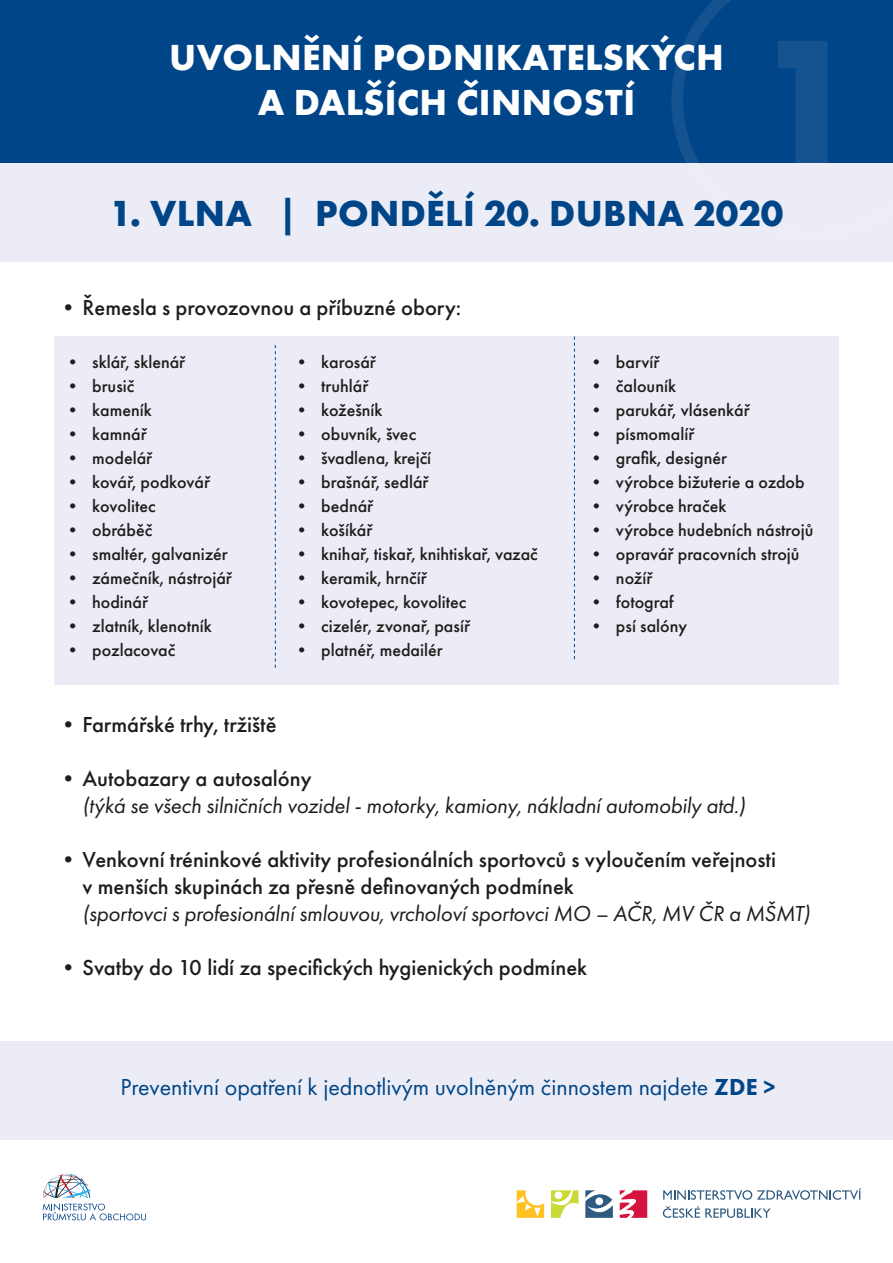
<style>
.page{position:relative;width:893px;height:1263px;background:#fff}
.page>*{position:absolute;margin:0;border:0;box-sizing:border-box;transform-origin:0 0}
.t1{font:700 37.65px "Futura PT";letter-spacing:.01em;color:#fff}
.t2{font:700 37.65px "Futura PT";letter-spacing:.01em;color:#004587}
.t3{font:24px "Futura PT";color:#004587}
.t4{font:500 22.5px/27px "Futura PT";color:#1d1d1b}
.t5{font:italic 22.5px/27px "Futura PT";letter-spacing:-.01em;color:#1d1d1b}
.t6{font:500 18px "Futura PT";color:#1d1d1b}
.s1{font-weight:500;font-style:normal}
.s2{font-weight:400;font-style:italic}
.s3{font-weight:800}
</style>
<div class="page">
<div style="left:0;top:0;width:893px;height:166px;background:#004587"></div>
<div style="left:0;top:1041px;width:893px;height:99px;background:#ebecf6"></div>
<div style="left:0;top:163px;width:893px;height:98px;background:#ebecf6"></div>
<svg style="left:671px;top:0;width:157px;height:163px"></svg>
<svg style="left:778px;top:41px;width:49px;height:122px"></svg>
<svg style="left:43px;top:1173px;width:103px;height:47px"></svg>
<svg style="left:619px;top:1190px;width:28px;height:28px"></svg>
<svg style="left:551px;top:1190px;width:27px;height:28px"></svg>
<svg style="left:517px;top:1190px;width:27px;height:28px"></svg>
<svg style="left:585px;top:1190px;width:28px;height:28px"></svg>
<svg style="left:663px;top:1188px;width:198px;height:12px"></svg>
<svg style="left:663px;top:1206px;width:108px;height:12px"></svg>
<div style="left:54px;top:336px;width:785px;height:349px;background:#ebecf6"></div>
<svg style="left:275px;top:345px;width:1px;height:323px"></svg>
<svg style="left:574px;top:337px;width:1px;height:322px"></svg>
<p class="t1" style="left:169px;top:33px;width:556px">UVOLNĚNÍ PODNIKATELSKÝCH</p>
<p class="t1" style="left:258px;top:78px;width:379px">A DALŠÍCH ČINNOSTÍ</p>
<p class="t2" style="left:109px;top:189px;width:675px">1. VLNA | PONDĚLÍ 20. DUBNA 2020</p>
<p class="t4" style="left:57px;top:294px;width:406px">•Řemesla s provozovnou a příbuzné obory:</p>
<p class="t6" style="left:64px;top:351px;width:123px">• sklář, sklenář</p>
<p class="t6" style="left:64px;top:375px;width:72px">• brusič</p>
<p class="t6" style="left:64px;top:399px;width:89px">• kameník</p>
<p class="t6" style="left:64px;top:423px;width:84px">• kamnář</p>
<p class="t6" style="left:64px;top:447px;width:90px">• modelář</p>
<p class="t6" style="left:64px;top:471px;width:148px">• kovář, podkovář</p>
<p class="t6" style="left:64px;top:495px;width:93px">• kovolitec</p>
<p class="t6" style="left:64px;top:519px;width:90px">• obráběč</p>
<p class="t6" style="left:64px;top:543px;width:166px">• smaltér, galvanizér</p>
<p class="t6" style="left:64px;top:567px;width:170px">• zámečník, nástrojář</p>
<p class="t6" style="left:64px;top:591px;width:86px">• hodinář</p>
<p class="t6" style="left:64px;top:615px;width:150px">• zlatník, klenotník</p>
<p class="t6" style="left:64px;top:639px;width:113px">• pozlacovač</p>
<p class="t6" style="left:293px;top:351px;width:85px">• karosář</p>
<p class="t6" style="left:293px;top:375px;width:77px">• truhlář</p>
<p class="t6" style="left:293px;top:399px;width:91px">• kožešník</p>
<p class="t6" style="left:293px;top:423px;width:125px">• obuvník, švec</p>
<p class="t6" style="left:293px;top:447px;width:140px">• švadlena, krejčí</p>
<p class="t6" style="left:293px;top:471px;width:137px">• brašnář, sedlář</p>
<p class="t6" style="left:293px;top:495px;width:82px">• bednář</p>
<p class="t6" style="left:293px;top:519px;width:81px">• košíkář</p>
<p class="t6" style="left:293px;top:543px;width:247px">• knihař, tiskař, knihtiskař, vazač</p>
<p class="t6" style="left:293px;top:567px;width:136px">• keramik, hrnčíř</p>
<p class="t6" style="left:293px;top:591px;width:175px">• kovotepec, kovolitec</p>
<p class="t6" style="left:293px;top:615px;width:179px">• cizelér, zvonař, pasíř</p>
<p class="t6" style="left:293px;top:639px;width:152px">• platnéř, medailér</p>
<p class="t6" style="left:587px;top:351px;width:73px">• barvíř</p>
<p class="t6" style="left:587px;top:375px;width:90px">• čalouník</p>
<p class="t6" style="left:587px;top:399px;width:164px">• parukář, vlásenkář</p>
<p class="t6" style="left:587px;top:423px;width:108px">• písmomalíř</p>
<p class="t6" style="left:587px;top:447px;width:141px">• grafik, designér</p>
<p class="t6" style="left:587px;top:471px;width:219px">• výrobce bižuterie a ozdob</p>
<p class="t6" style="left:587px;top:495px;width:140px">• výrobce hraček</p>
<p class="t6" style="left:587px;top:519px;width:227px">• výrobce hudebních nástrojů</p>
<p class="t6" style="left:587px;top:543px;width:214px">• opravář pracovních strojů</p>
<p class="t6" style="left:587px;top:567px;width:67px">• nožíř</p>
<p class="t6" style="left:587px;top:591px;width:88px">• fotograf</p>
<p class="t6" style="left:587px;top:615px;width:101px">• psí salóny</p>
<p class="t4" style="left:57px;top:711px;width:221px">•Farmářské trhy, tržiště</p>
<p class="t5" style="left:83px;top:765px;width:664px;text-indent:-25px"><span class="s1">•Autobazary a autosalóny<br></span>(týká se všech silničních vozidel - motorky, kamiony, nákladní automobily atd.)</p>
<p class="t4" style="left:83px;top:846px;width:729px;text-indent:-25px">•Venkovní tréninkové aktivity profesionálních sportovců s vyloučením veřejnosti<br>v menších skupinách za přesně definovaných podmínek<br><span class="s2">(sportovci s profesionální smlouvou, vrcholoví sportovci MO – AČR, MV ČR a MŠMT)</span></p>
<p class="t4" style="left:57px;top:954px;width:531px">•Svatby do 10 lidí za specifických hygienických podmínek</p>
<p class="t3" style="left:121px;top:1073px;width:656px">Preventivní opatření k jednotlivým uvolněným činnostem najdete <span class="s3">ZDE &gt;</span></p>
</div>
